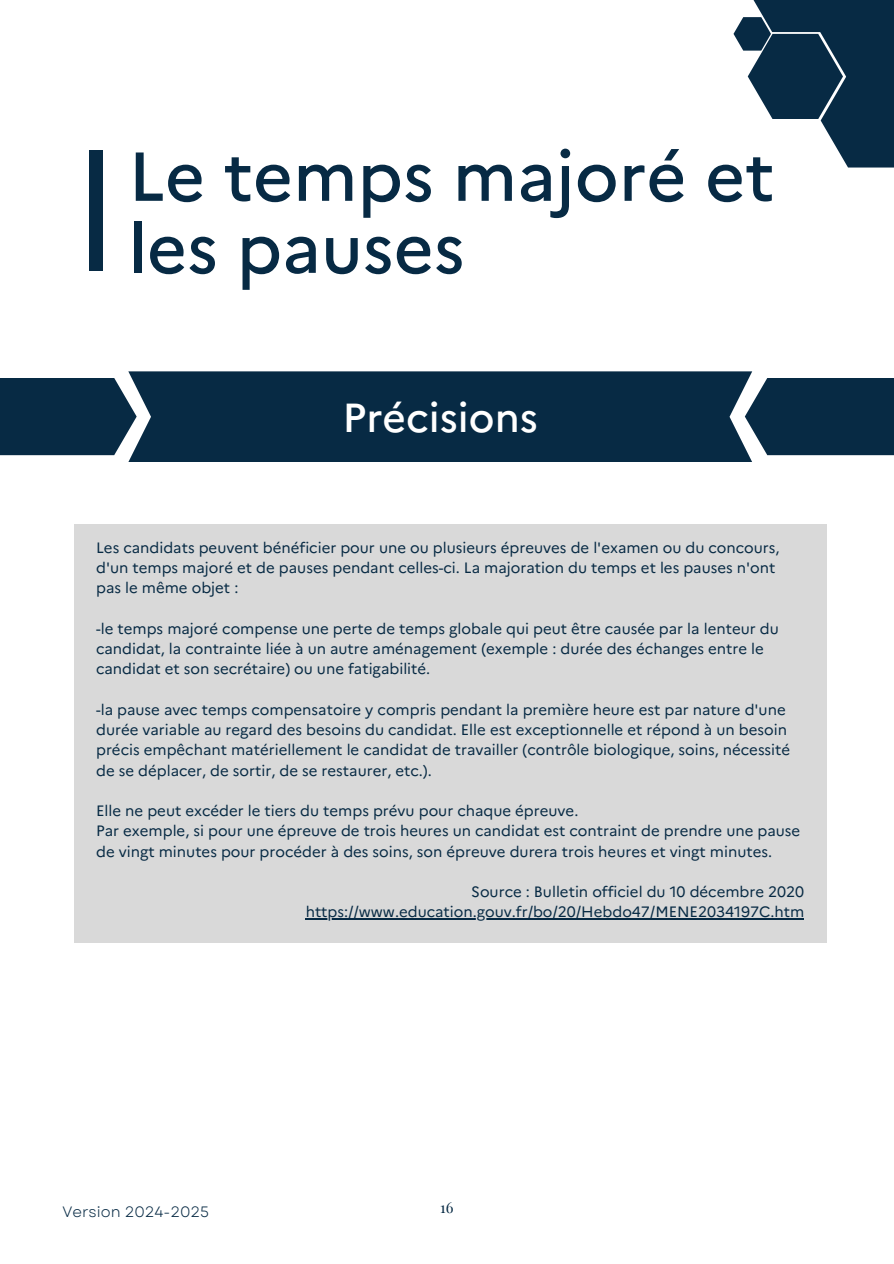
<style>
.page{position:relative;width:894px;height:1264px;background:#fff}
.page>*{position:absolute;margin:0;border:0;box-sizing:border-box;transform-origin:0 0}
.t1{font:500 69px/72px "Marianne";color:#072a44}
.t2{font:500 40.5px "Marianne";color:#fff}
.t3{font:15px/20.2px "Marianne";color:#072a44}
.t4{font:15px "Garet";color:#072a44}
.t5{font:15px "Playfair Display";color:#072a44}
</style>
<div class="page">
<div style="left:128px;top:371px;width:624px;height:91px;background:#072a44"></div>
<div style="left:89px;top:150px;width:14px;height:121px;background:#072a44"></div>
<div style="left:801px;top:0;width:92px;height:113px;background:#072a44"></div>
<svg style="left:733px;top:17px;width:160px;height:150px"></svg>
<div style="left:744px;top:0;width:114px;height:32px;background:#072a44"></div>
<div style="left:744px;top:378px;width:149px;height:77px;background:#072a44"></div>
<div style="left:0;top:378px;width:136px;height:77px;background:#072a44"></div>
<div style="left:74px;top:524px;width:751px;height:418px;background:#d9d9d9"></div>
<hr style="left:305px;top:918px;width:499px;height:1px;background:#072a44">
<h1 class="t1" style="left:128px;top:135px;width:647px">Le temps majoré et les pauses</h1>
<h2 class="t2" style="left:342px;top:386px;width:197px">Précisions</h2>
<p class="t3" style="left:96px;top:536px;width:684px">Les candidats peuvent bénéficier pour une ou plusieurs épreuves de l'examen ou du concours, d'un temps majoré et de pauses pendant celles-ci. La majoration du temps et les pauses n'ont pas le même objet :</p>
<p class="t3" style="left:96px;top:617px;width:684px">-le temps majoré compense une perte de temps globale qui peut être causée par la lenteur du candidat, la contrainte liée à un autre aménagement (exemple : durée des échanges entre le candidat et son secrétaire) ou une fatigabilité.</p>
<p class="t3" style="left:96px;top:698px;width:695px">-la pause avec temps compensatoire y compris pendant la première heure est par nature d'une durée variable au regard des besoins du candidat. Elle est exceptionnelle et répond à un besoin précis empêchant matériellement le candidat de travailler (contrôle biologique, soins, nécessité de se déplacer, de sortir, de se restaurer, etc.).</p>
<p class="t3" style="left:96px;top:799px;width:483px">Elle ne peut excéder le tiers du temps prévu pour chaque épreuve.</p>
<p class="t3" style="left:96px;top:819px;width:705px">Par exemple, si pour une épreuve de trois heures un candidat est contraint de prendre une pause de vingt minutes pour procéder à des soins, son épreuve durera trois heures et vingt minutes.</p>
<p class="t3" style="left:471px;top:880px;width:334px">Source : Bulletin officiel du 10 décembre 2020</p>
<p class="t3" style="left:305px;top:900px;width:500px">https://www.education.gouv.fr/bo/20/Hebdo47/MENE2034197C.htm</p>
<p class="t4" style="left:62px;top:1200px;width:148px">Version 2024-2025</p>
<p class="t5" style="left:440px;top:1196px;width:15px">16</p>
</div>
